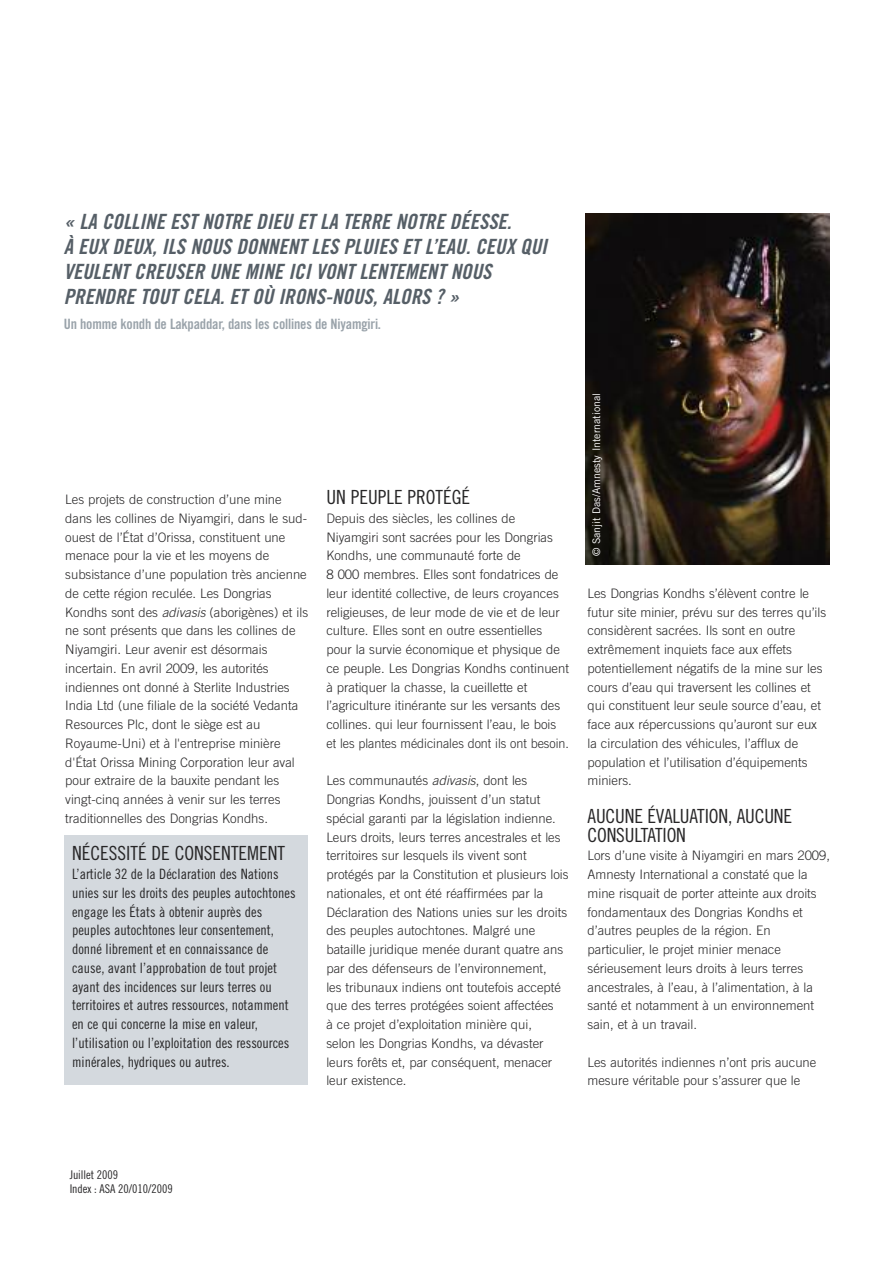
<style>
.page{position:relative;width:893px;height:1263px;background:#fff}
.page>*{position:absolute;margin:0;border:0;box-sizing:border-box;transform-origin:0 0}
.t1{font:21px/25.2px "Amnesty Trade Gothic Bd Cn 20 Ob";color:#565f67}
.t2{font:19.5px/18.8px "Amnesty Trade Gothic Cn 18";color:#272627}
.t3{font:14.25px/18.8px "Amnesty Trade Gothic Cn 18";color:#272627}
.t4{font:14.25px "Amnesty Trade Gothic Bd Cn 20";letter-spacing:-.015em;color:#9aa3aa}
.t5{font:300 13.05px/18.8px "Amnesty Trade Gothic";color:#272627}
.t6{font:12px/13.5px "Amnesty Trade Gothic Cn 18";color:#272627}
.t7{font:10.5px "Amnesty Trade Gothic";color:#fff}
.s1{font-style:italic}
</style>
<div class="page">
<div style="left:65px;top:835px;width:243px;height:250px;background:#d4d9de"></div>
<img style="left:585px;top:213px;width:244px;height:351px">
<h1 class="t1" style="left:64px;top:208px;width:485px">« LA COLLINE EST NOTRE DIEU ET LA TERRE NOTRE DÉESSE.<br>À EUX DEUX, ILS NOUS DONNENT LES PLUIES ET L’EAU. CEUX QUI VEULENT CREUSER UNE MINE ICI VONT LENTEMENT NOUS PRENDRE TOUT CELA. ET OÙ IRONS-NOUS, ALORS ? »</h1>
<p class="t4" style="left:64px;top:315px;width:319px">Un homme kondh de Lakpaddar, dans les collines de Niyamgiri.</p>
<p class="t5" style="left:65px;top:490px;width:244px">Les projets de construction d’une mine dans les collines de Niyamgiri, dans le sud&shy;ouest de l’État d’Orissa, constituent une menace pour la vie et les moyens de subsistance d’une population très ancienne de cette région reculée. Les Dongrias Kondhs sont des <span class="s1">adivasis</span> (aborigènes) et ils ne sont présents que dans les collines de Niyamgiri. Leur avenir est désormais incertain. En avril 2009, les autorités indiennes ont donné à Sterlite Industries India Ltd (une filiale de la société Vedanta Resources Plc, dont le siège est au Royaume-Uni) et à l'entreprise minière d'État Orissa Mining Corporation leur aval pour extraire de la bauxite pendant les vingt-cinq années à venir sur les terres traditionnelles des Dongrias Kondhs.</p>
<h2 class="t2" style="left:326px;top:487px;width:145px">UN PEUPLE PROTÉGÉ</h2>
<p class="t5" style="left:326px;top:509px;width:244px">Depuis des siècles, les collines de Niyamgiri sont sacrées pour les Dongrias Kondhs, une communauté forte de<br>8 000 membres. Elles sont fondatrices de leur identité collective, de leurs croyances religieuses, de leur mode de vie et de leur culture. Elles sont en outre essentielles pour la survie économique et physique de ce peuple. Les Dongrias Kondhs continuent à pratiquer la chasse, la cueillette et l’agriculture itinérante sur les versants des collines. qui leur fournissent l’eau, le bois et les plantes médicinales dont ils ont besoin.</p>
<p class="t5" style="left:326px;top:771px;width:244px">Les communautés <span class="s1">adivasis</span>, dont les Dongrias Kondhs, jouissent d’un statut spécial garanti par la législation indienne.<br>Leurs droits, leurs terres ancestrales et les territoires sur lesquels ils vivent sont protégés par la Constitution et plusieurs lois nationales, et ont été réaffirmées par la Déclaration des Nations unies sur les droits des peuples autochtones. Malgré une bataille juridique menée durant quatre ans par des défenseurs de l’environnement,<br>les tribunaux indiens ont toutefois accepté que des terres protégées soient affectées<br>à ce projet d’exploitation minière qui,<br>selon les Dongrias Kondhs, va dévaster leurs forêts et, par conséquent, menacer leur existence.</p>
<h2 class="t2" style="left:72px;top:844px;width:215px">NÉCESSITÉ DE CONSENTEMENT</h2>
<p class="t3" style="left:72px;top:864px;width:225px">L’article 32 de la Déclaration des Nations unies sur les droits des peuples autochtones engage les États à obtenir auprès des peuples autochtones leur consentement, donné librement et en connaissance de cause, avant l’approbation de tout projet ayant des incidences sur leurs terres ou territoires et autres ressources, notamment en ce qui concerne la mise en valeur, l’utilisation ou l’exploitation des ressources minérales, hydriques ou autres.</p>
<p class="t7" style="left:590px;top:556px;width:165px;rotate:-90deg">© Sanjit Das/Amnesty International</p>
<p class="t5" style="left:588px;top:584px;width:240px">Les Dongrias Kondhs s’élèvent contre le futur site minier, prévu sur des terres qu’ils considèrent sacrées. Ils sont en outre extrêmement inquiets face aux effets potentiellement négatifs de la mine sur les cours d’eau qui traversent les collines et qui constituent leur seule source d’eau, et face aux répercussions qu’auront sur eux la circulation des véhicules, l’afflux de population et l’utilisation d’équipements miniers.</p>
<h2 class="t2" style="left:588px;top:806px;width:206px">AUCUNE ÉVALUATION, AUCUNE<br>CONSULTATION</h2>
<p class="t5" style="left:588px;top:846px;width:244px">Lors d’une visite à Niyamgiri en mars 2009, Amnesty International a constaté que la mine risquait de porter atteinte aux droits fondamentaux des Dongrias Kondhs et d’autres peuples de la région. En particulier, le projet minier menace sérieusement leurs droits à leurs terres ancestrales, à l’eau, à l’alimentation, à la santé et notamment à un environnement sain, et à un travail.</p>
<p class="t5" style="left:588px;top:1052px;width:230px">Les autorités indiennes n’ont pris aucune mesure véritable pour s’assurer que le</p>
<p class="t6" style="left:70px;top:1168px;width:105px">Juillet 2009<br>Index : ASA 20/010/2009</p>
</div>
